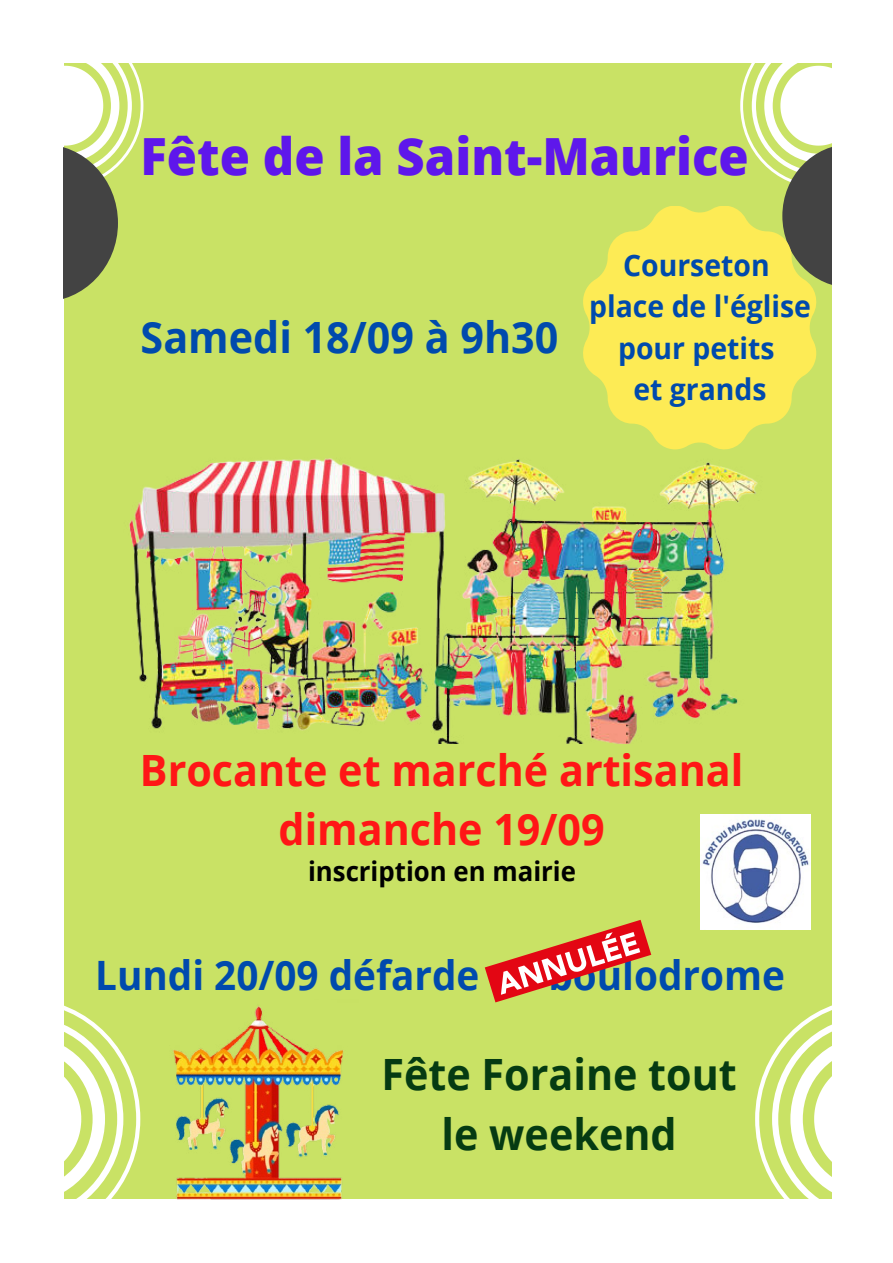
<style>
.page{position:relative;width:893px;height:1263px;background:#fff}
.page>*{position:absolute;margin:0;border:0;box-sizing:border-box;transform-origin:0 0}
.t1{font:800 51.3px "Open Sans";color:#5e17eb;scale:.96 1}
.t2{font:700 43.2px/59.7px "Open Sans";color:#ff1616;text-align:center;scale:.96 1}
.t3{font:700 43.2px/59.7px "Open Sans";color:#053b12;text-align:center;scale:.96 1}
.t4{font:700 43.2px "Open Sans";color:#004aad;scale:.96 1}
.t5{font:700 40.5px "Open Sans";color:#004aad;scale:.96 1}
.t6{font:700 29.7px/41.5px "Open Sans";color:#004aad;text-align:center;scale:.96 1}
.t7{font:700 27px "Open Sans";color:#000;scale:.96 1}
</style>
<div class="page">
<div style="left:64px;top:64px;width:767px;height:1135px;background:#c9e265"></div>
<svg style="left:64px;top:1005px;width:76px;height:194px"></svg>
<svg style="left:64px;top:64px;width:79px;height:235px"></svg>
<svg style="left:755px;top:1006px;width:76px;height:193px"></svg>
<svg style="left:740px;top:64px;width:91px;height:221px"></svg>
<svg style="left:583px;top:206px;width:233px;height:243px;fill:#fdeb55"></svg>
<img style="left:129px;top:449px;width:629px;height:295px">
<img style="left:700px;top:814px;width:110px;height:116px">
<img style="left:173px;top:1006px;width:171px;height:193px">
<svg style="left:485px;top:920px;width:166px;height:82px"></svg>
<h1 class="t1" style="left:141px;top:118px;width:635px">Fête de la Saint-Maurice</h1>
<h2 class="t4" style="left:141px;top:307px;width:437px">Samedi 18/09 à 9h30</h2>
<p class="t6" style="left:589px;top:243px;width:233px">Courseton place de l'église pour petits<br>et grands</p>
<h2 class="t2" style="left:140px;top:739px;width:630px">Brocante et marché artisanal dimanche 19/09</h2>
<p class="t7" style="left:308px;top:852px;width:281px">inscription en mairie</p>
<h3 class="t5" style="left:95px;top:946px;width:720px">Lundi 20/09 défarde au boulodrome</h3>
<h2 class="t3" style="left:381px;top:1043px;width:372px">Fête Foraine tout le weekend</h2>
</div>
